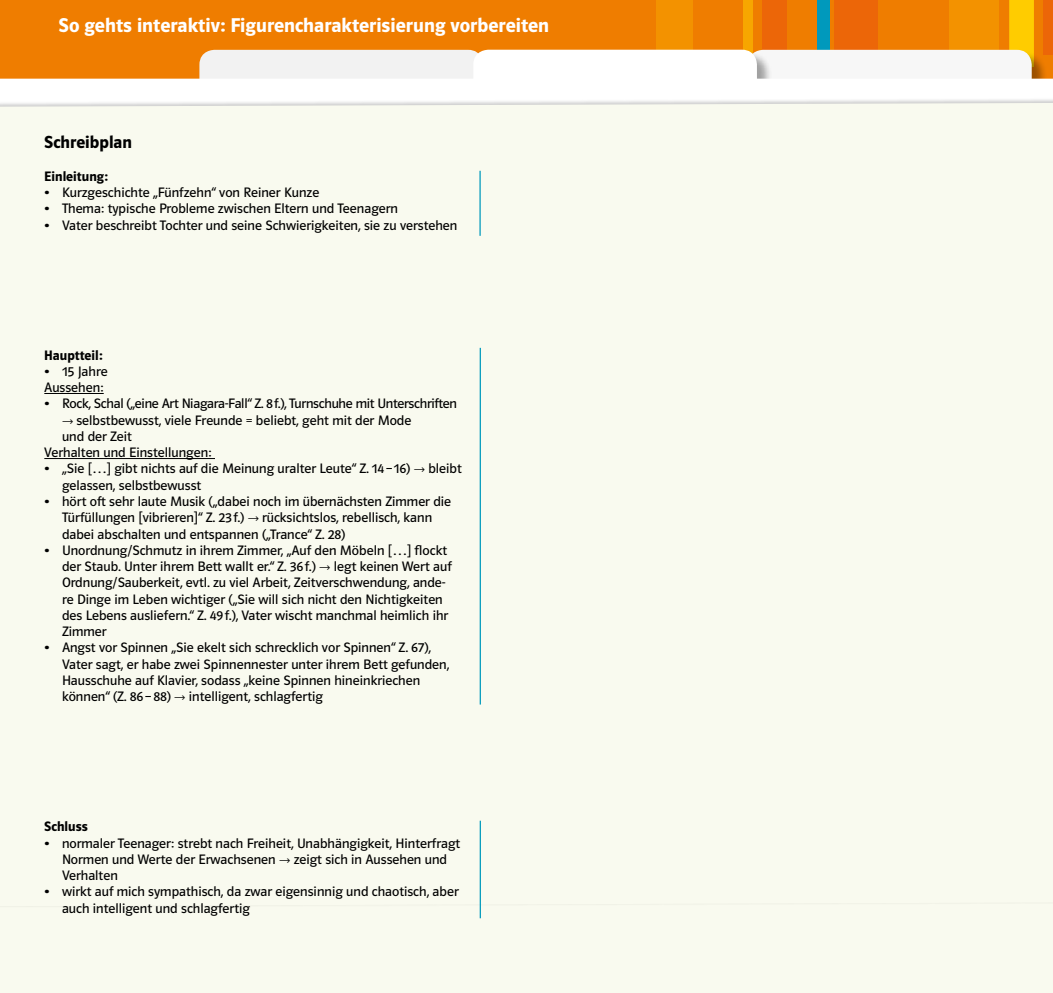
<style>
.page{position:relative;width:1053px;height:993px;background:#fff}
.page>*{position:absolute;margin:0;border:0;box-sizing:border-box;transform-origin:0 0}
.t1{font:20px "Polo ST11 K Hfett";color:#fff}
.t2{font:17.5px "Polo ST11 K Hfett";color:#000}
.t3{font:13.75px/16.2px "Polo ST11 K Buch";color:#000}
.t4{font:13.75px "Polo ST11 K Buch";letter-spacing:-.02em;color:#000}
.t5{font:13.75px "Polo ST11 K Hfett";color:#000}
</style>
<div class="page">
<div style="left:0;top:907px;width:1052px;height:85px;background:#f9faef"></div>
<svg style="left:0;top:0;width:1052px;height:105px;background:#ef9026"></svg>
<svg style="left:555px;top:0;width:479px;height:50px;background:#ef8702"></svg>
<div style="left:743px;top:0;width:9px;height:67px;background:#f7a600"></div>
<div style="left:761px;top:0;width:25px;height:67px;background:#ec6608"></div>
<div style="left:1043px;top:0;width:9px;height:55px;background:#ec6608"></div>
<div style="left:817px;top:0;width:12px;height:54px;background:#0099bc"></div>
<div style="left:834px;top:0;width:43px;height:65px;background:#ec6608"></div>
<svg style="left:0;top:50px;width:1052px;height:48px"></svg>
<div style="left:0;top:103px;width:1052px;height:802px;background:#f9faef"></div>
<hr style="left:44px;top:393px;width:60px;height:1px;background:#000">
<hr style="left:44px;top:458px;width:171px;height:1px;background:#000">
<hr style="left:479px;top:171px;width:1px;height:65px;background:#0099bc">
<hr style="left:479px;top:348px;width:2px;height:356px;background:#0099bc">
<hr style="left:479px;top:820px;width:2px;height:97px;background:#0099bc">
<svg style="left:62px;top:419px;width:11px;height:4px"></svg>
<svg style="left:414px;top:467px;width:10px;height:5px"></svg>
<svg style="left:248px;top:516px;width:10px;height:5px"></svg>
<svg style="left:320px;top:565px;width:10px;height:4px"></svg>
<svg style="left:175px;top:695px;width:10px;height:4px"></svg>
<svg style="left:279px;top:857px;width:11px;height:5px"></svg>
<h1 class="t1" style="left:58px;top:14px;width:492px">So gehts interaktiv: Figurencharakterisierung vorbereiten</h1>
<p class="t2" style="left:44px;top:132px;width:89px">Schreibplan</p>
<p class="t5" style="left:44px;top:168px;width:65px">Einleitung:</p>
<p class="t3" style="left:44px;top:184px;width:276px">• Kurzgeschichte „Fünfzehn“ von Reiner Kunze</p>
<p class="t3" style="left:44px;top:201px;width:355px">• Thema: typische Probleme zwischen Eltern und Teenagern</p>
<p class="t3" style="left:44px;top:217px;width:414px">• Vater beschreibt Tochter und seine Schwierigkeiten, sie zu verstehen</p>
<p class="t5" style="left:44px;top:347px;width:60px">Hauptteil:</p>
<p class="t3" style="left:44px;top:363px;width:65px">• 15 Jahre<br>Aussehen:</p>
<p class="t4" style="left:44px;top:396px;width:414px">• Rock, Schal („eine Art Niagara-Fall“ Z. 8f.), Turnschuhe mit Unterschriften</p>
<p class="t3" style="left:76px;top:412px;width:336px">selbstbewusst, viele Freunde = beliebt, geht mit der Mode</p>
<p class="t3" style="left:62px;top:428px;width:71px">und der Zeit</p>
<p class="t3" style="left:44px;top:444px;width:169px">Verhalten und Einstellungen:</p>
<p class="t3" style="left:44px;top:461px;width:367px">• „Sie […] gibt nichts auf die Meinung uralter Leute“ Z. 14 –16)</p>
<p class="t3" style="left:428px;top:461px;width:35px">bleibt</p>
<p class="t3" style="left:62px;top:477px;width:141px">gelassen, selbstbewusst</p>
<p class="t3" style="left:62px;top:493px;width:390px;text-indent:-18px">• hört oft sehr laute Musik („dabei noch im übernächsten Zimmer die<br>Türfüllungen [vibrieren]“ Z. 23 f.)</p>
<p class="t3" style="left:62px;top:509px;width:371px;text-indent:200px">rücksichtslos, rebellisch, kann dabei abschalten und entspannen („Trance“ Z. 28)</p>
<p class="t3" style="left:62px;top:542px;width:386px;text-indent:-18px">• Unordnung/Schmutz in ihrem Zimmer, „Auf den Möbeln […] flockt der Staub. Unter ihrem Bett wallt er.“ Z. 36 f.)</p>
<p class="t3" style="left:62px;top:558px;width:391px;text-indent:272px">legt keinen Wert auf Ordnung/Sauberkeit, evtl. zu viel Arbeit, Zeitverschwendung, ande&shy;re Dinge im Leben wichtiger („Sie will sich nicht den Nichtigkeiten des Lebens ausliefern.“ Z. 49 f.), Vater wischt manchmal heimlich ihr Zimmer</p>
<p class="t3" style="left:62px;top:639px;width:389px;text-indent:-18px">• Angst vor Spinnen „Sie ekelt sich schrecklich vor Spinnen“ Z. 67), Vater sagt, er habe zwei Spinnennester unter ihrem Bett gefunden, Hausschuhe auf Klavier, sodass „keine Spinnen hineinkriechen können“ (Z. 86 – 88)</p>
<p class="t3" style="left:189px;top:688px;width:136px">intelligent, schlagfertig</p>
<p class="t5" style="left:44px;top:818px;width:45px">Schluss</p>
<p class="t3" style="left:62px;top:834px;width:399px;text-indent:-18px">• normaler Teenager: strebt nach Freiheit, Unabhängigkeit, Hinterfragt<br>Normen und Werte der Erwachsenen</p>
<p class="t3" style="left:294px;top:851px;width:155px">zeigt sich in Aussehen und</p>
<p class="t3" style="left:62px;top:867px;width:57px">Verhalten</p>
<p class="t3" style="left:62px;top:883px;width:398px;text-indent:-18px">• wirkt auf mich sympathisch, da zwar eigensinnig und chaotisch, aber auch intelligent und schlagfertig</p>
</div>
